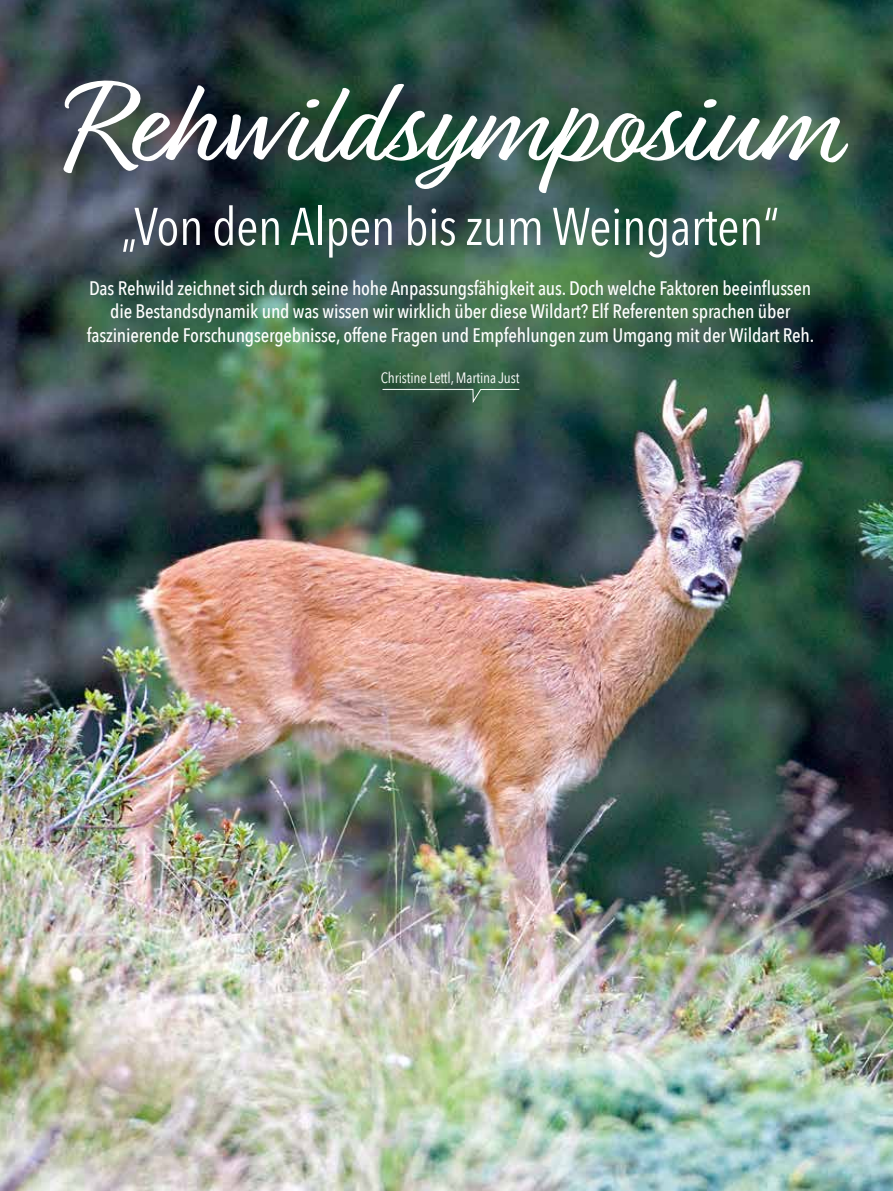
<style>
.page{position:relative;width:893px;height:1191px;background:#fff}
.page>*{position:absolute;margin:0;border:0;box-sizing:border-box;transform-origin:0 0}
.t1{font:121.8px "Relation";color:#fff}
.t2{font:52.5px "Avenir Next Condensed";letter-spacing:-.01em;color:#fff}
.t3{font:500 19.5px/23.4px "Avenir Next Condensed";letter-spacing:-.01em;color:#fff;text-align:center}
.t4{font:15px "Avenir Next Condensed";letter-spacing:-.01em;color:#fff}
</style>
<div class="page">
<img style="left:0;top:0;width:893px;height:1191px">
<svg style="left:382px;top:389px;width:138px;height:14px;background:#3c5e4d"></svg>
<h1 class="t1" style="left:64px;top:56px;width:773px">Rehwildsymposium</h1>
<h2 class="t2" style="left:121px;top:182px;width:660px">„Von den Alpen bis zum Weingarten“</h2>
<p class="t3" style="left:87px;top:276px;width:729px">Das Rehwild zeichnet sich durch seine hohe Anpassungsfähigkeit aus. Doch welche Faktoren beeinflussen die Bestandsdynamik und was wissen wir wirklich über diese Wildart? Elf Referenten sprachen über faszinierende Forschungsergebnisse, offene Fragen und Empfehlungen zum Umgang mit der Wildart Reh.</p>
<p class="t4" style="left:381px;top:365px;width:140px">Christine Lettl, Martina Just</p>
</div>
